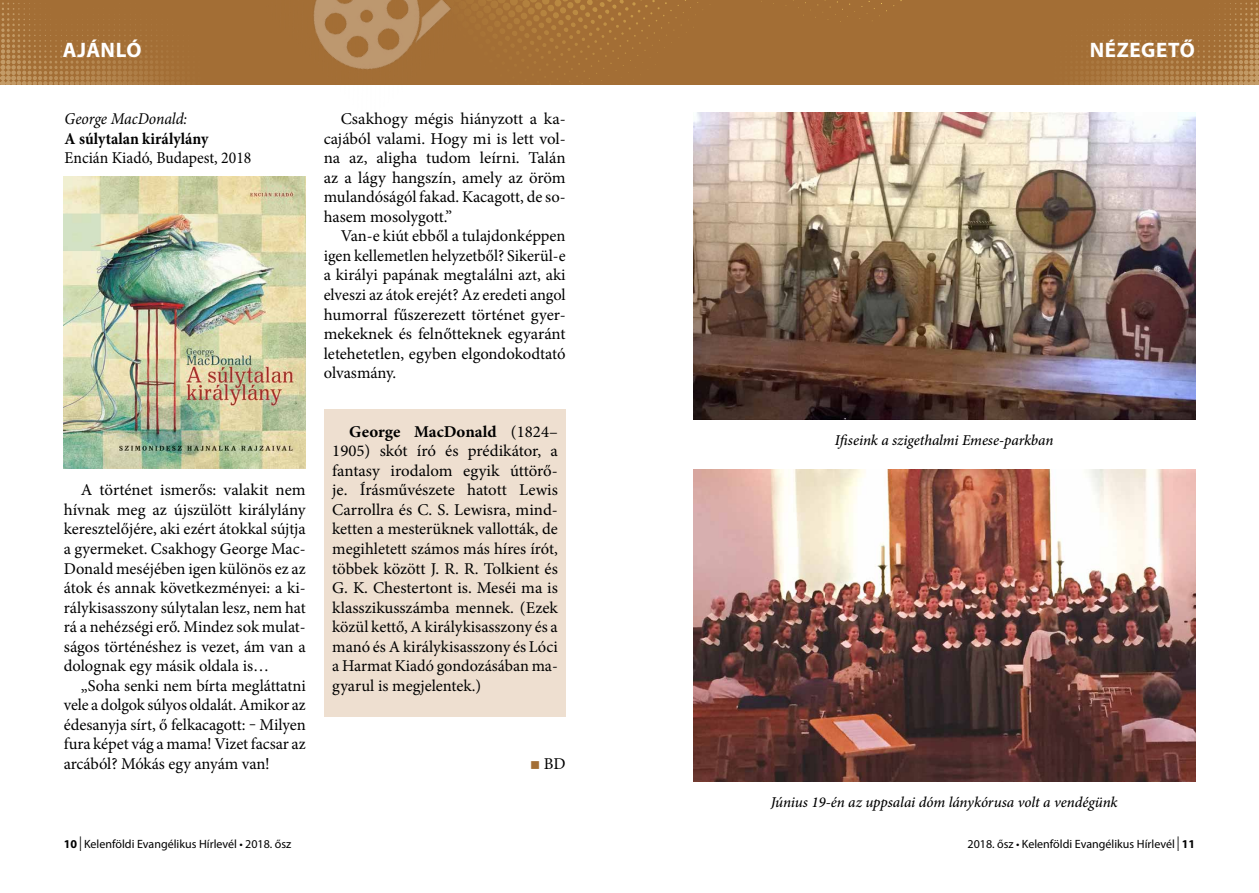
<style>
.page{position:relative;width:1259px;height:893px;background:#fff}
.page>*{position:absolute;margin:0;border:0;box-sizing:border-box;transform-origin:0 0}
.t1{font:700 21px "Myriad Pro";letter-spacing:.03em;color:#fff}
.t2{font:16.5px/19.5px "Minion Pro";color:#000;text-align:justify}
.t3{font:16.5px "Minion Pro";color:#000;scale:.95 1}
.t4{font:700 16.5px "Minion Pro";letter-spacing:.005em;color:#000;scale:.95 1}
.t5{font:italic 16.5px "Minion Pro";letter-spacing:-.005em;color:#000;scale:.95 1}
.t6{font:italic 500 15px "Minion Pro";letter-spacing:-.005em;color:#000}
.t7{font:12px "Myriad Pro";color:#000}
.s1{font-weight:700}
.s2{color:#a36e35}
.s3{font-size:21.6px}
</style>
<div class="page">
<div style="left:0;top:0;width:1259px;height:85px;background:#a36e35"></div>
<svg style="left:0;top:2px;width:163px;height:83px"></svg>
<svg style="left:1092px;top:2px;width:167px;height:83px"></svg>
<svg style="left:485px;top:0;width:445px;height:113px"></svg>
<img style="left:64px;top:176px;width:242px;height:292px">
<img style="left:313px;top:0;width:172px;height:70px">
<div style="left:324px;top:410px;width:242px;height:307px;background:#eedfd0"></div>
<img style="left:693px;top:113px;width:502px;height:306px">
<img style="left:693px;top:470px;width:502px;height:311px">
<p class="t1" style="left:63px;top:36px;width:80px">AJÁNLÓ</p>
<p class="t1" style="left:1089px;top:36px;width:107px">NÉZEGETŐ</p>
<p class="t5" style="left:65px;top:108px;width:131px">George MacDonald:</p>
<p class="t4" style="left:65px;top:127px;width:153px">A súlytalan királylány</p>
<p class="t3" style="left:65px;top:147px;width:198px">Encián Kiadó, Budapest, 2018</p>
<p class="t2" style="left:64px;top:480px;width:244px;text-indent:17px">A történet ismerős: valakit nem hívnak meg az újszülött királylány keresztelőjére, aki ezért átokkal sújtja a gyermeket. Csakhogy George Mac-Donald meséjében igen különös ez az átok és annak következményei: a ki&shy;rálykisasszony súlytalan lesz, nem hat rá a nehézségi erő. Mindez sok mulat&shy;ságos történéshez is vezet, ám van a dolognak egy másik oldala is…</p>
<p class="t2" style="left:64px;top:676px;width:243px;text-indent:17px">„Soha senki nem bírta megláttatni vele a dolgok súlyos oldalát. Amikor az édesanyja sírt, ő felkacagott: ‒ Milyen fura képet vág a mama! Vizet facsar az arcából? Mókás egy anyám van!</p>
<p class="t2" style="left:324px;top:109px;width:243px;text-indent:17px">Csakhogy mégis hiányzott a ka&shy;cajából valami. Hogy mi is lett vol&shy;na az, aligha tudom leírni. Talán az a lágy hangszín, amely az öröm mulandóságól fakad. Kacagott, de so&shy;hasem mosolygott.”</p>
<p class="t2" style="left:324px;top:226px;width:243px;text-indent:17px">Van-e kiút ebből a tulajdonképpen igen kellemetlen helyzetből? Sikerül-e a királyi papának megtalálni azt, aki elveszi az átok erejét? Az eredeti angol humorral fűszerezett történet gyer&shy;mekeknek és felnőtteknek egyaránt letehetetlen, egyben elgondokodtató olvasmány.</p>
<p class="t2" style="left:332px;top:422px;width:227px;text-indent:17px"><span class="s1">George MacDonald</span> (1824– 1905) skót író és prédikátor, a fantasy irodalom egyik úttörő&shy;je. Írásművészete hatott Lewis Carrollra és C. S. Lewisra, mind&shy;ketten a mesterüknek vallották, de megihletett számos más híres írót, többek között J. R. R. Tolkient és G. K. Chestertont is. Meséi ma is klasszikusszámba mennek. (Ezek közül kettő, A királykisasszony és a manó és A királykisasszony és Lóci a Harmat Kiadó gondozásában ma&shy;gyarul is megjelentek.)</p>
<p class="t6" style="left:835px;top:430px;width:220px">Ifiseink a szigethalmi Emese-parkban</p>
<p class="t2" style="left:530px;top:754px;width:37px"><span class="s2">■</span> BD</p>
<p class="t6" style="left:771px;top:792px;width:348px">Június 19-én az uppsalai dóm lánykórusa volt a vendégünk</p>
<p class="t7" style="left:64px;top:837px;width:229px"><span class="s1">10</span> <span class="s3">I</span> Kelenföldi Evangélikus Hírlevél • 2018. ősz</p>
<p class="t7" style="left:967px;top:837px;width:229px">2018. ősz • Kelenföldi Evangélikus Hírlevél <span class="s3">I</span> <span class="s1">11</span></p>
</div>
